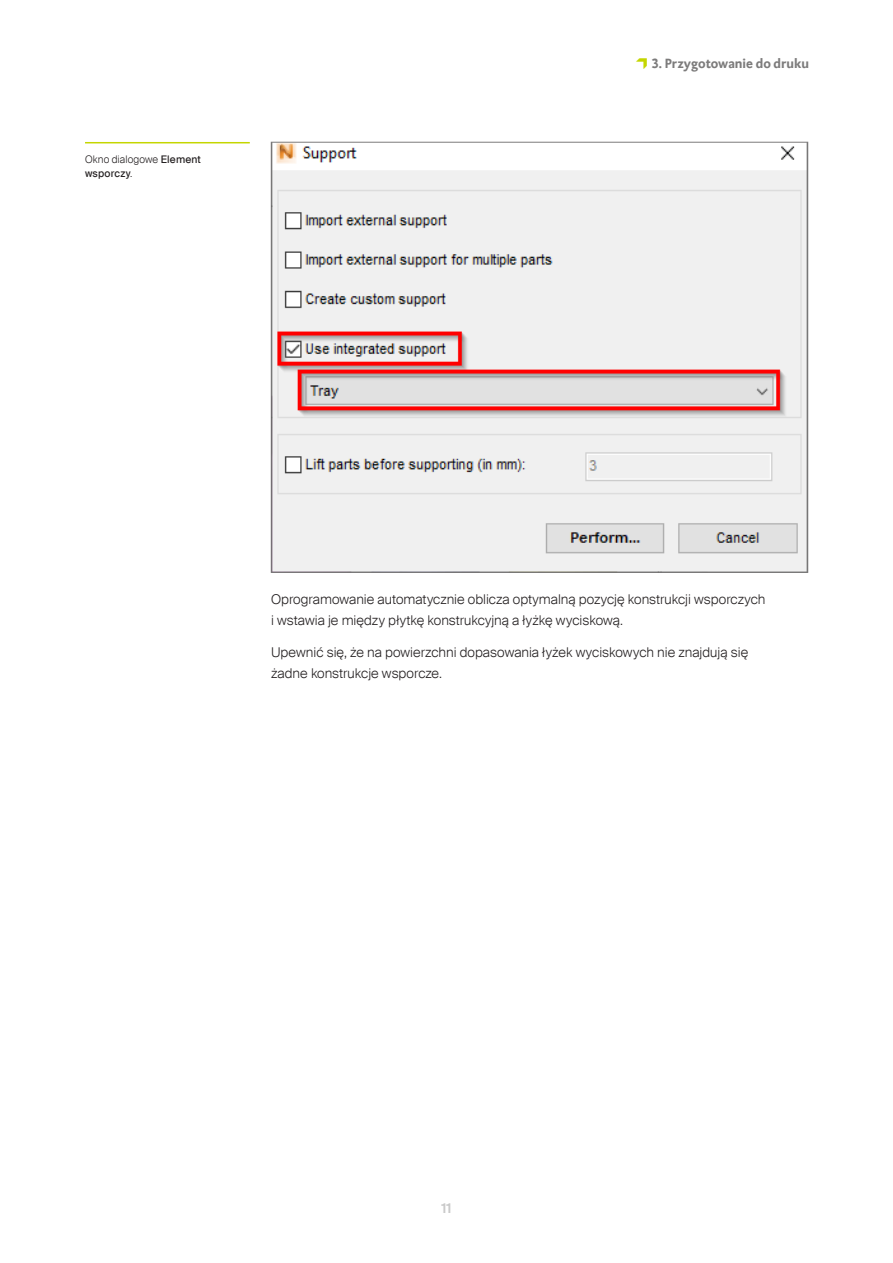
<style>
.page{position:relative;width:893px;height:1263px;background:#fff}
.page>*{position:absolute;margin:0;border:0;box-sizing:border-box;transform-origin:0 0}
.t1{font:300 13.5px/21px "Suisse Intl";color:#231f20}
.t2{font:700 13.5px "DTL Caspari Global";color:#7c7b7b}
.t3{font:600 13.5px "Suisse Intl";color:#cacaca}
.t4{font:10.5px/13.5px "Suisse Intl";letter-spacing:.015em;color:#231f20}
.s1{font-weight:300}
.s2{color:#c4d600}
</style>
<div class="page">
<hr style="left:85px;top:142px;width:165px;height:1px;background:#c4d600">
<img style="left:273px;top:144px;width:533px;height:427px">
<p class="t4" style="left:85px;top:153px;width:117px"><span class="s1">Okno dialogowe</span> Element wsporczy<span class="s1">.</span></p>
<p class="t2" style="left:636px;top:55px;width:175px"><span class="s2">•</span> 3. Przygotowanie do druku</p>
<p class="t1" style="left:271px;top:589px;width:496px">Oprogramowanie automatycznie oblicza optymalną pozycję konstrukcji wsporczych i wstawia je między płytkę konstrukcyjną a łyżkę wyciskową.</p>
<p class="t1" style="left:271px;top:641px;width:479px">Upewnić się, że na powierzchni dopasowania łyżek wyciskowych nie znajdują się żadne konstrukcje wsporcze.</p>
<p class="t3" style="left:441px;top:1200px;width:12px">11</p>
</div>
